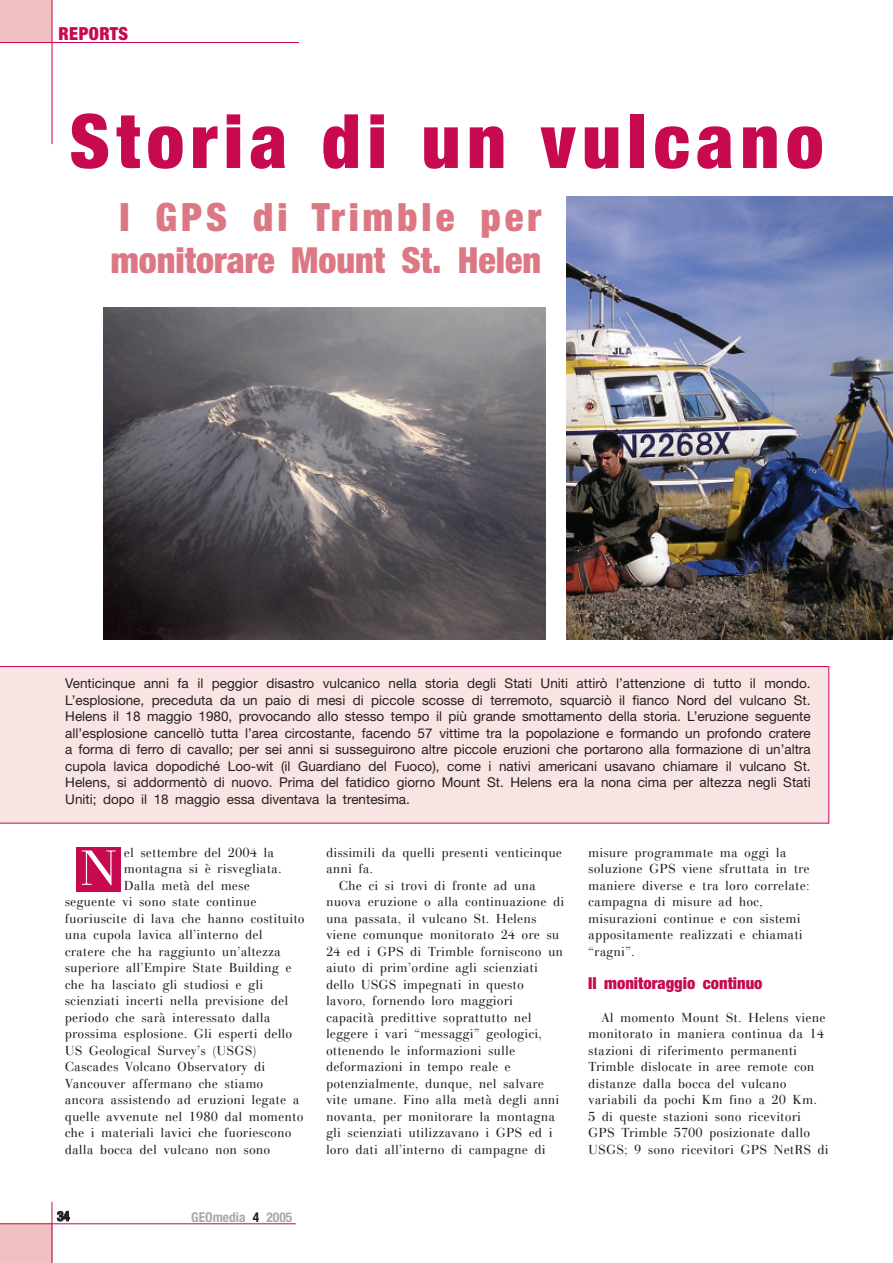
<style>
.page{position:relative;width:893px;height:1263px;background:#fff}
.page>*{position:absolute;margin:0;border:0;box-sizing:border-box;transform-origin:0 0}
.t1{font:900 condensed 75px "Helvetica Neue";letter-spacing:.09em;color:#c7094f}
.t2{font:300 51px "Linotype Gianotten";color:#fff}
.t3{font:900 condensed 39px "Helvetica Neue";letter-spacing:.105em;color:#db7883}
.t4{font:900 condensed 36px "Helvetica Neue";color:#db7883}
.t5{font:900 condensed 18px "Helvetica Neue";letter-spacing:.025em;color:#c7094f}
.t6{font:900 condensed 16.5px "Helvetica Neue";color:#c7094f}
.t7{font:300 13.5px/16.5px "Linotype Gianotten";color:#231f20}
.t8{font:13.5px/16.5px "Helvetica Neue";color:#231f20;text-align:justify}
.t9{font:700 condensed 13.5px "Helvetica Neue";color:#a8a9ad}
.t10{font:700 condensed 13.5px "Helvetica Neue";color:#231f20}
.s1{color:#231f20}
</style>
<div class="page">
<div style="left:0;top:0;width:52px;height:43px;background:#efc1c1"></div>
<hr style="left:0;top:42px;width:299px;height:1px;background:#c7094f">
<div style="left:0;top:1224px;width:52px;height:39px;background:#efc1c1"></div>
<hr style="left:0;top:1223px;width:296px;height:1px;background:#c7094f">
<hr style="left:52px;top:1202px;width:1px;height:61px;background:#c7094f">
<hr style="left:52px;top:0;width:1px;height:144px;background:#c7094f">
<img style="left:103px;top:308px;width:443px;height:332px">
<div style="left:0;top:666px;width:829px;height:157px;background:#f8e4e3"></div>
<div style="left:77px;top:847px;width:44px;height:44px;background:#c7094f"></div>
<img style="left:567px;top:196px;width:326px;height:443px">
<h3 class="t5" style="left:59px;top:22px;width:71px">REPORTS</h3>
<h1 class="t1" style="left:70px;top:95px;width:755px">Storia di un vulcano</h1>
<h3 class="t3" style="left:119px;top:193px;width:423px">I GPS di Trimble per</h3>
<h3 class="t4" style="left:111px;top:238px;width:432px">monitorare Mount St. Helen</h3>
<p class="t8" style="left:65px;top:677px;width:747px">Venticinque anni fa il peggior disastro vulcanico nella storia degli Stati Uniti attirò l’attenzione di tutto il mondo.<br>L’esplosione, preceduta da un paio di mesi di piccole scosse di terremoto, squarciò il fianco Nord del vulcano St.<br>Helens il 18 maggio 1980, provocando allo stesso tempo il più grande smottamento della storia. L’eruzione seguente all’esplosione cancellò tutta l’area circostante, facendo 57 vittime tra la popolazione e formando un profondo cratere a forma di ferro di cavallo; per sei anni si susseguirono altre piccole eruzioni che portarono alla formazione di un’altra cupola lavica dopodiché Loo-wit (il Guardiano del Fuoco), come i nativi americani usavano chiamare il vulcano St.<br>Helens, si addormentò di nuovo. Prima del fatidico giorno Mount St. Helens era la nona cima per altezza negli Stati Uniti; dopo il 18 maggio essa diventava la trentesima.</p>
<p class="t7" style="left:124px;top:845px;width:152px">el settembre del 2004 la</p>
<p class="t7" style="left:124px;top:862px;width:159px">montagna si è risvegliata.</p>
<p class="t7" style="left:124px;top:878px;width:128px">Dalla metà del mese</p>
<p class="t7" style="left:65px;top:895px;width:193px">seguente vi sono state continue</p>
<p class="t7" style="left:65px;top:911px;width:241px">fuoriuscite di lava che hanno costituito</p>
<p class="t7" style="left:65px;top:928px;width:199px">una cupola lavica all’interno del</p>
<p class="t7" style="left:65px;top:944px;width:218px">cratere che ha raggiunto un’altezza</p>
<p class="t7" style="left:65px;top:961px;width:228px">superiore all’Empire State Building e</p>
<p class="t7" style="left:65px;top:977px;width:200px">che ha lasciato gli studiosi e gli</p>
<p class="t7" style="left:65px;top:994px;width:225px">scienziati incerti nella previsione del</p>
<p class="t7" style="left:65px;top:1010px;width:207px">periodo che sarà interessato dalla</p>
<p class="t7" style="left:65px;top:1027px;width:229px">prossima esplosione. Gli esperti dello</p>
<p class="t7" style="left:65px;top:1043px;width:193px">US Geological Survey’s (USGS)</p>
<p class="t7" style="left:65px;top:1060px;width:202px">Cascades Volcano Observatory di</p>
<p class="t7" style="left:65px;top:1076px;width:200px">Vancouver affermano che stiamo</p>
<p class="t7" style="left:65px;top:1093px;width:236px">ancora assistendo ad eruzioni legate a</p>
<p class="t7" style="left:65px;top:1109px;width:240px">quelle avvenute nel 1980 dal momento</p>
<p class="t7" style="left:65px;top:1126px;width:228px">che i materiali lavici che fuoriescono</p>
<p class="t7" style="left:65px;top:1142px;width:207px">dalla bocca del vulcano non sono</p>
<h2 class="t2" style="left:79px;top:850px;width:40px">N</h2>
<p class="t10" style="left:57px;top:1208px;width:14px">34</p>
<p class="t9" style="left:191px;top:1209px;width:103px">GEOmedia <span class="s1">4</span> 2005</p>
<p class="t7" style="left:326px;top:845px;width:238px">dissimili da quelli presenti venticinque</p>
<p class="t7" style="left:326px;top:862px;width:49px">anni fa.</p>
<p class="t7" style="left:339px;top:878px;width:199px">Che ci si trovi di fronte ad una</p>
<p class="t7" style="left:326px;top:895px;width:240px">nuova eruzione o alla continuazione di</p>
<p class="t7" style="left:326px;top:911px;width:212px">una passata, il vulcano St. Helens</p>
<p class="t7" style="left:326px;top:928px;width:235px">viene comunque monitorato 24 ore su</p>
<p class="t7" style="left:326px;top:944px;width:239px">24 ed i GPS di Trimble forniscono un</p>
<p class="t7" style="left:326px;top:961px;width:213px">aiuto di prim’ordine agli scienziati</p>
<p class="t7" style="left:326px;top:977px;width:200px">dello USGS impegnati in questo</p>
<p class="t7" style="left:326px;top:994px;width:189px">lavoro, fornendo loro maggiori</p>
<p class="t7" style="left:326px;top:1010px;width:207px">capacità predittive soprattutto nel</p>
<p class="t7" style="left:326px;top:1027px;width:217px">leggere i vari “messaggi” geologici,</p>
<p class="t7" style="left:326px;top:1043px;width:191px">ottenendo le informazioni sulle</p>
<p class="t7" style="left:326px;top:1060px;width:186px">deformazioni in tempo reale e</p>
<p class="t7" style="left:326px;top:1076px;width:220px">potenzialmente, dunque, nel salvare</p>
<p class="t7" style="left:326px;top:1093px;width:235px">vite umane. Fino alla metà degli anni</p>
<p class="t7" style="left:326px;top:1109px;width:231px">novanta, per monitorare la montagna</p>
<p class="t7" style="left:326px;top:1126px;width:228px">gli scienziati utilizzavano i GPS ed i</p>
<p class="t7" style="left:326px;top:1142px;width:221px">loro dati all’interno di campagne di</p>
<p class="t7" style="left:588px;top:845px;width:223px">misure programmate ma oggi la soluzione GPS viene sfruttata in tre maniere diverse e tra loro correlate: campagna di misure ad hoc, misurazioni continue e con sistemi appositamente realizzati e chiamati “ragni”.</p>
<p class="t6" style="left:588px;top:972px;width:176px">Il monitoraggio continuo</p>
<p class="t7" style="left:588px;top:1010px;width:242px;text-indent:13px">Al momento Mount St. Helens viene monitorato in maniera continua da 14 stazioni di riferimento permanenti Trimble dislocate in aree remote con distanze dalla bocca del vulcano variabili da pochi Km fino a 20 Km.<br>5 di queste stazioni sono ricevitori GPS Trimble 5700 posizionate dallo USGS; 9 sono ricevitori GPS NetRS di</p>
</div>
